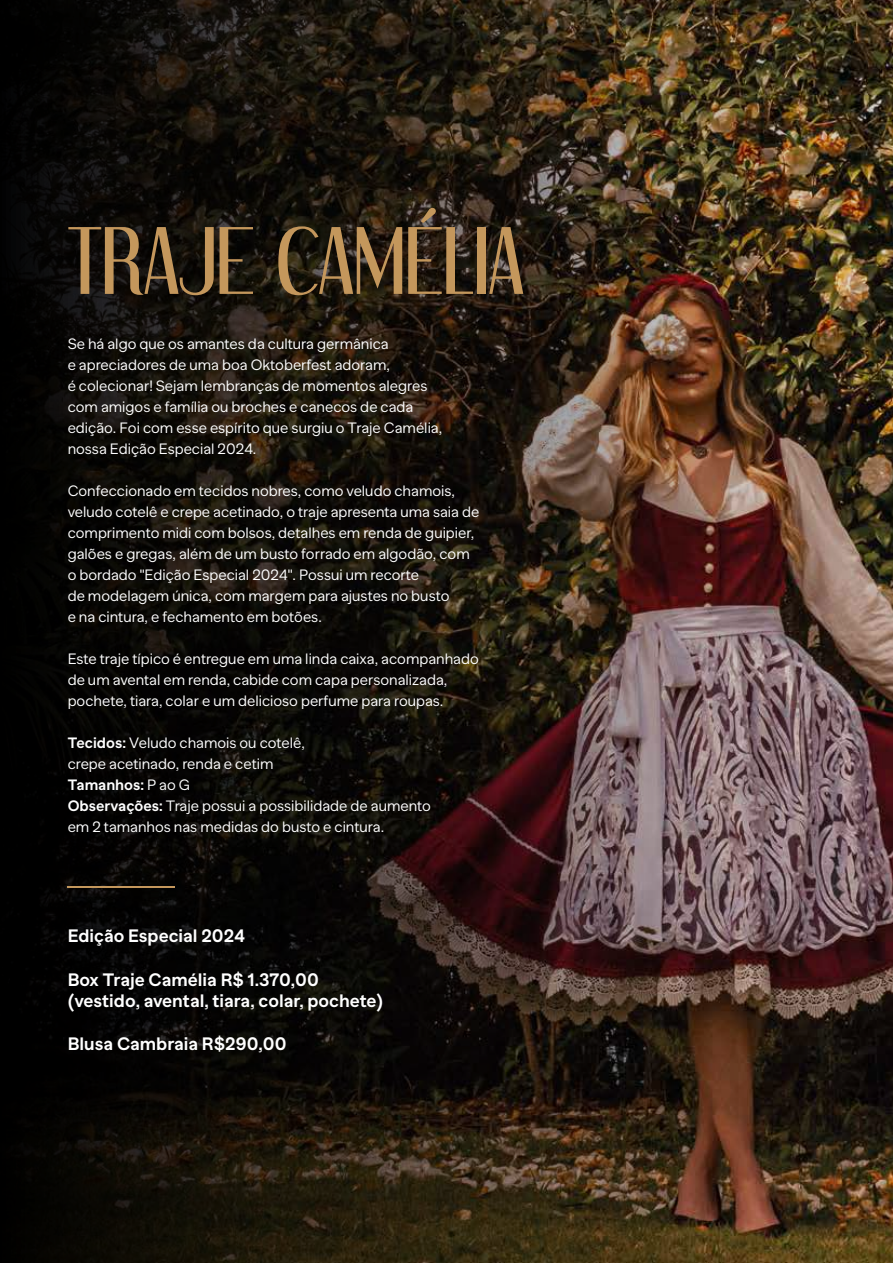
<style>
.page{position:relative;width:893px;height:1263px;background:#fff}
.page>*{position:absolute;margin:0;border:0;box-sizing:border-box;transform-origin:0 0}
.t1{font:83.7px "Dream Orphans";color:#c4975c}
.t2{font:700 18px/21.6px "Banana Grotesk";color:#fff}
.t3{font:300 15px/21px "Banana Grotesk";color:#fff}
.s1{font-weight:700}
</style>
<div class="page">
<img style="left:0;top:0;width:893px;height:1263px">
<hr style="left:68px;top:886px;width:107px;height:2px;background:#c4975c">
<h1 class="t1" style="left:68px;top:208px;width:458px">TRAJE CAMÉLIA</h1>
<p class="t3" style="left:68px;top:333px;width:376px">Se há algo que os amantes da cultura germânica<br>e apreciadores de uma boa Oktoberfest adoram,<br>é colecionar! Sejam lembranças de momentos alegres com amigos e família ou broches e canecos de cada edição. Foi com esse espírito que surgiu o Traje Camélia, nossa Edição Especial 2024.</p>
<p class="t3" style="left:68px;top:480px;width:413px">Confeccionado em tecidos nobres, como veludo chamois, veludo cotelê e crepe acetinado, o traje apresenta uma saia de comprimento midi com bolsos, detalhes em renda de guipier, galões e gregas, além de um busto forrado em algodão, com o bordado "Edição Especial 2024". Possui um recorte<br>de modelagem única, com margem para ajustes no busto<br>e na cintura, e fechamento em botões.</p>
<p class="t3" style="left:68px;top:648px;width:413px">Este traje típico é entregue em uma linda caixa, acompanhado de um avental em renda, cabide com capa personalizada, pochete, tiara, colar e um delicioso perfume para roupas.</p>
<p class="t3" style="left:68px;top:732px;width:365px"><span class="s1">Tecidos:</span> Veludo chamois ou cotelê,<br>crepe acetinado, renda e cetim<br><span class="s1">Tamanhos:</span> P ao G<br><span class="s1">Observações:</span> Traje possui a possibilidade de aumento em 2 tamanhos nas medidas do busto e cintura.</p>
<p class="t2" style="left:68px;top:926px;width:179px">Edição Especial 2024</p>
<p class="t2" style="left:68px;top:969px;width:317px">Box Traje Camélia R$ 1.370,00 (vestido, avental, tiara, colar, pochete)</p>
<p class="t2" style="left:68px;top:1034px;width:220px">Blusa Cambraia R$290,00</p>
</div>
